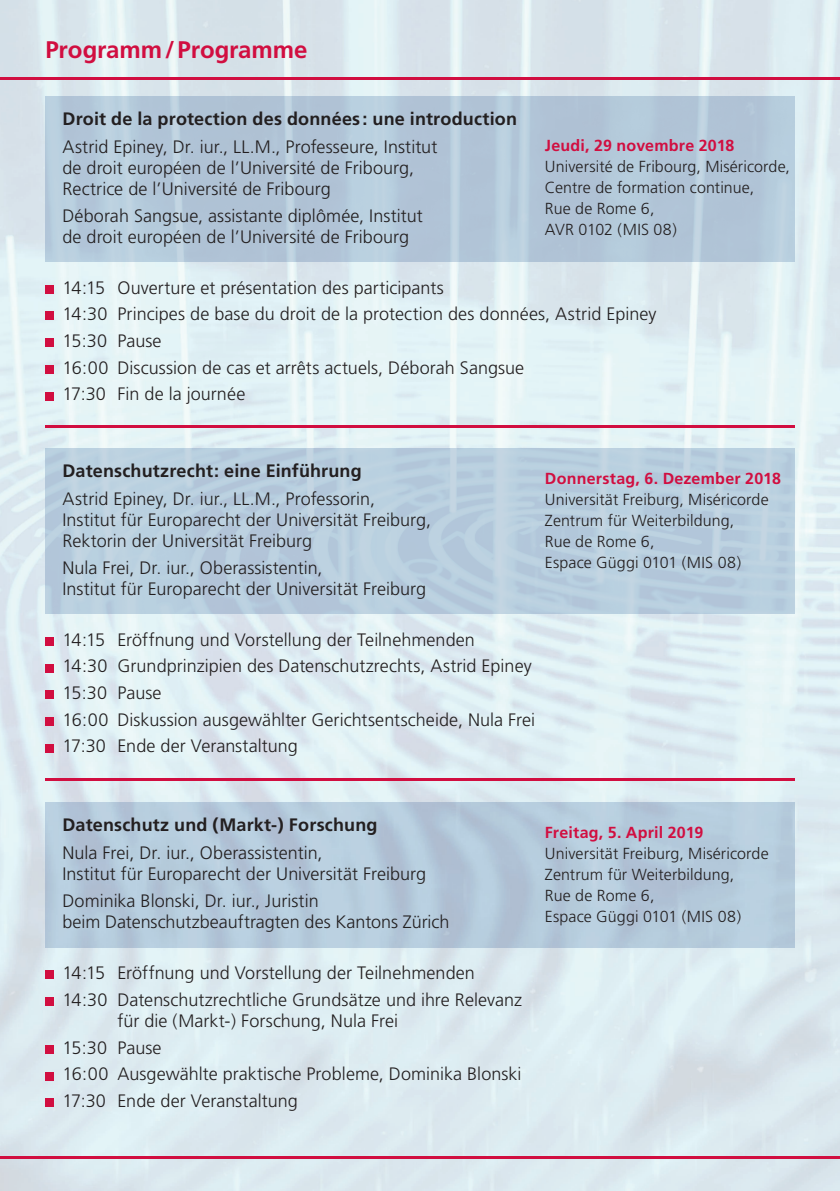
<style>
.page{position:relative;width:840px;height:1191px;background:#fff}
.page>*{position:absolute;margin:0;border:0;box-sizing:border-box;transform-origin:0 0}
.t1{font:700 24px "Frutiger";color:#d10e40}
.t2{font:300 18px/26.6px "Frutiger";color:#231f20}
.t3{font:700 18px "Frutiger";letter-spacing:.01em;color:#231f20}
.t4{font:300 16px/21px "Frutiger";letter-spacing:.005em;color:#231f20}
.t5{font:700 16px "Frutiger";letter-spacing:.015em;color:#d10e40}
</style>
<div class="page">
<img style="left:0;top:0;width:839px;height:139px">
<img style="left:0;top:139px;width:69px;height:1052px">
<img style="left:770px;top:139px;width:69px;height:1052px">
<img style="left:69px;top:261px;width:701px;height:187px">
<img style="left:69px;top:613px;width:701px;height:190px">
<img style="left:69px;top:947px;width:701px;height:244px">
<img style="left:45px;top:96px;width:749px;height:165px">
<hr style="left:0;top:78px;width:839px;height:2px;background:#d10e40">
<hr style="left:0;top:1157px;width:839px;height:2px;background:#d10e40">
<div style="left:45px;top:637px;width:9px;height:8px;background:#d10e40"></div>
<div style="left:45px;top:664px;width:9px;height:8px;background:#d10e40"></div>
<div style="left:45px;top:690px;width:9px;height:9px;background:#d10e40"></div>
<div style="left:45px;top:717px;width:9px;height:8px;background:#d10e40"></div>
<div style="left:45px;top:744px;width:9px;height:8px;background:#d10e40"></div>
<hr style="left:45px;top:425px;width:749px;height:2px;background:#d10e40">
<div style="left:45px;top:970px;width:9px;height:9px;background:#d10e40"></div>
<div style="left:45px;top:997px;width:9px;height:9px;background:#d10e40"></div>
<div style="left:45px;top:1045px;width:9px;height:8px;background:#d10e40"></div>
<div style="left:45px;top:1071px;width:9px;height:9px;background:#d10e40"></div>
<div style="left:45px;top:1098px;width:9px;height:9px;background:#d10e40"></div>
<hr style="left:45px;top:778px;width:749px;height:2px;background:#d10e40">
<div style="left:45px;top:285px;width:9px;height:8px;background:#d10e40"></div>
<div style="left:45px;top:312px;width:9px;height:8px;background:#d10e40"></div>
<div style="left:45px;top:338px;width:9px;height:9px;background:#d10e40"></div>
<div style="left:45px;top:365px;width:9px;height:8px;background:#d10e40"></div>
<div style="left:45px;top:392px;width:9px;height:8px;background:#d10e40"></div>
<h1 class="t1" style="left:45px;top:36px;width:263px">Programm / Programme</h1>
<p class="t3" style="left:62px;top:108px;width:456px">Droit de la protection des données : une introduction</p>
<p class="t2" style="left:62px;top:136px;width:376px;line-height:21px">Astrid Epiney, Dr. iur., LL.M., Professeure, Institut de droit européen de l’Université de Fribourg,<br>Rectrice de l’Université de Fribourg</p>
<p class="t2" style="left:62px;top:205px;width:362px;line-height:21px">Déborah Sangsue, assistante diplômée, Institut de droit européen de l’Université de Fribourg</p>
<p class="t5" style="left:544px;top:136px;width:191px">Jeudi, 29 novembre 2018</p>
<p class="t4" style="left:544px;top:156px;width:246px">Université de Fribourg, Miséricorde,<br>Centre de formation continue,<br>Rue de Rome 6,<br>AVR 0102 (MIS 08)</p>
<p class="t2" style="left:62px;top:274px;width:595px">14:15 Ouverture et présentation des participants<br>14:30 Principes de base du droit de la protection des données, Astrid Epiney 15:30 Pause<br>16:00 Discussion de cas et arrêts actuels, Déborah Sangsue<br>17:30 Fin de la journée</p>
<p class="t3" style="left:62px;top:460px;width:301px">Datenschutzrecht: eine Einführung</p>
<p class="t2" style="left:62px;top:488px;width:370px;line-height:21px">Astrid Epiney, Dr. iur., LL.M., Professorin,<br>Institut für Europarecht der Universität Freiburg,<br>Rektorin der Universität Freiburg</p>
<p class="t2" style="left:62px;top:557px;width:365px;line-height:21px">Nula Frei, Dr. iur., Oberassistentin,<br>Institut für Europarecht der Universität Freiburg</p>
<p class="t5" style="left:544px;top:469px;width:237px">Donnerstag, 6. Dezember 2018</p>
<p class="t4" style="left:544px;top:489px;width:225px">Universität Freiburg, Miséricorde<br>Zentrum für Weiterbildung,<br>Rue de Rome 6,<br>Espace Güggi 0101 (MIS 08)</p>
<p class="t2" style="left:62px;top:626px;width:474px">14:15 Eröffnung und Vorstellung der Teilnehmenden<br>14:30 Grundprinzipien des Datenschutzrechts, Astrid Epiney 15:30 Pause<br>16:00 Diskussion ausgewählter Gerichtsentscheide, Nula Frei 17:30 Ende der Veranstaltung</p>
<p class="t3" style="left:62px;top:814px;width:316px">Datenschutz und (Markt-) Forschung</p>
<p class="t2" style="left:62px;top:842px;width:365px;line-height:21px">Nula Frei, Dr. iur., Oberassistentin,<br>Institut für Europarecht der Universität Freiburg</p>
<p class="t2" style="left:62px;top:890px;width:388px;line-height:21px">Dominika Blonski, Dr. iur., Juristin<br>beim Datenschutzbeauftragten des Kantons Zürich</p>
<p class="t2" style="left:62px;top:959px;width:461px">14:15 Eröffnung und Vorstellung der Teilnehmenden<br>14:30 Datenschutzrechtliche Grundsätze und ihre Relevanz</p>
<p class="t2" style="left:62px;top:1007px;width:460px;text-indent:55px">für die (Markt-) Forschung, Nula Frei<br>15:30 Pause<br>16:00 Ausgewählte praktische Probleme, Dominika Blonski 17:30 Ende der Veranstaltung</p>
<p class="t5" style="left:544px;top:823px;width:160px">Freitag, 5. April 2019</p>
<p class="t4" style="left:544px;top:843px;width:225px">Universität Freiburg, Miséricorde<br>Zentrum für Weiterbildung,<br>Rue de Rome 6,<br>Espace Güggi 0101 (MIS 08)</p>
</div>
